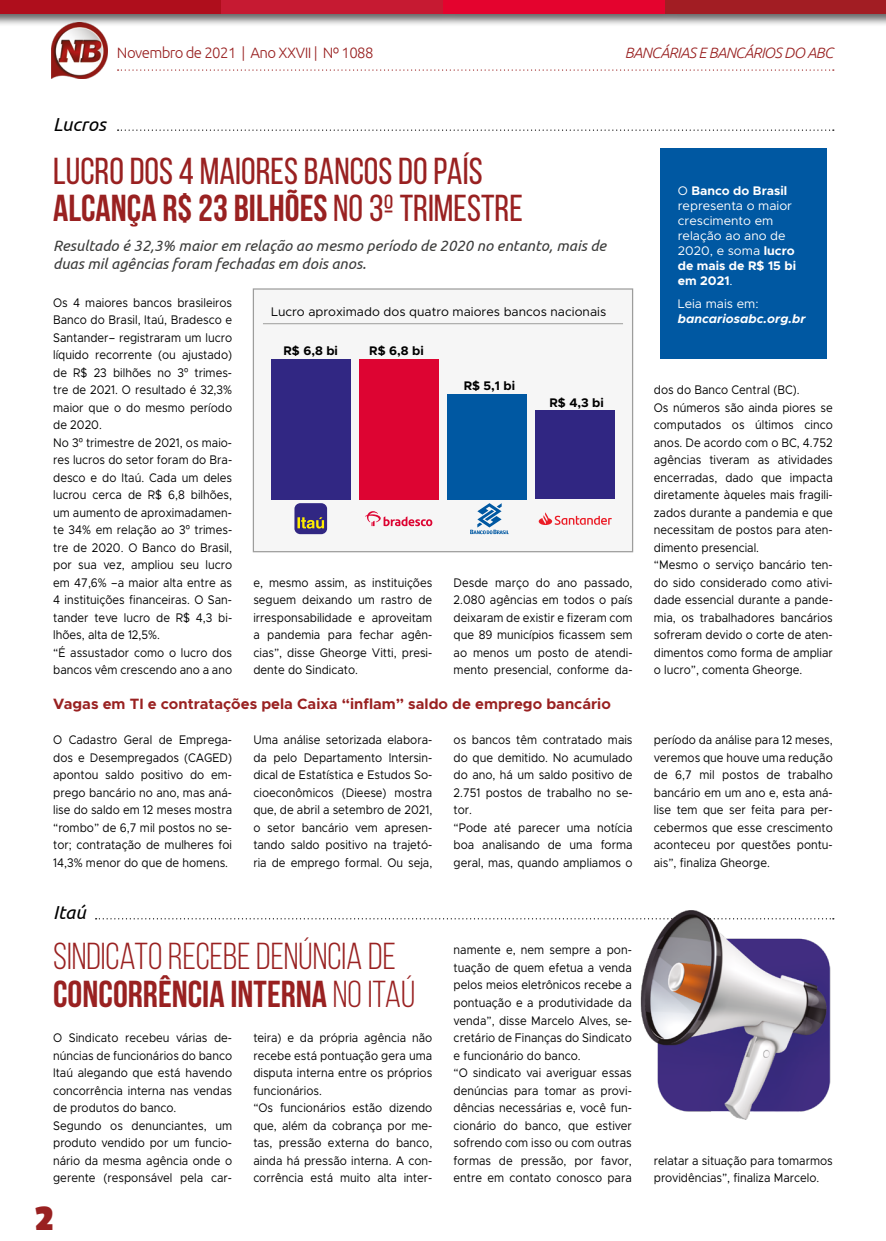
<style>
.page{position:relative;width:886px;height:1241px;background:#fff}
.page>*{position:absolute;margin:0;border:0;box-sizing:border-box;transform-origin:0 0}
.t1{font:37.5px/37.5px "Bebas Neue";color:#992121}
.t2{font:37.5px/37.5px "Bebas Neue";color:#992121}
.t3{font:700 37.5px "Passion One";color:#992121}
.t4{font:italic 18.75px "Ubuntu";color:#000}
.t5{font:italic 15px/18px "Ubuntu";color:#3c3c3b}
.t6{font:700 15px "Metropolis";color:#992121}
.t7{font:300 15px "Ubuntu";letter-spacing:-.04em;color:#992121}
.t8{font:italic 300 15px "Ubuntu";letter-spacing:-.04em;color:#992121}
.t9{font:12.5px/17.5px "Metropolis";color:#000;scale:.9 1}
.t10{font:12.5px/15px "Metropolis";color:#fff}
.t11{font:12.5px "Metropolis";color:#000}
.t12{font:700 12.5px "Metropolis";color:#000}
.t13{font:italic 700 12.5px "Metropolis";color:#fff}
.s1{font-weight:700}
.s2{font-family:"Open Sans"}
</style>
<div class="page">
<img style="left:52px;top:27px;width:56px;height:51px">
<svg style="left:118px;top:69px;width:716px;height:2px"></svg>
<div style="left:0;top:0;width:886px;height:27px;background:#000;opacity:.6"></div>
<div style="left:664px;top:0;width:222px;height:14px;background:#a21d23"></div>
<div style="left:0;top:0;width:221px;height:14px;background:#af0e1c"></div>
<div style="left:221px;top:0;width:222px;height:14px;background:#c61a32"></div>
<div style="left:443px;top:0;width:221px;height:14px;background:#e4032e"></div>
<svg style="left:118px;top:129px;width:716px;height:2px"></svg>
<svg style="left:96px;top:918px;width:738px;height:1px"></svg>
<img style="left:629px;top:910px;width:203px;height:210px">
<div style="left:660px;top:149px;width:166px;height:210px;background:#0058a2"></div>
<div style="left:253px;top:288px;width:380px;height:264px;background:#f6f6f6;border:1px solid #9d9d9c"></div>
<div style="left:294px;top:503px;width:33px;height:31px;background:#312783;border-radius:6px"></div>
<svg style="left:297px;top:517px;width:27px;height:11px"></svg>
<div style="left:535px;top:410px;width:80px;height:89px;background:#302682"></div>
<div style="left:447px;top:394px;width:80px;height:105px;background:#0058a2"></div>
<div style="left:359px;top:359px;width:80px;height:140px;background:#dd0432"></div>
<div style="left:271px;top:359px;width:79px;height:140px;background:#312783"></div>
<svg style="left:470px;top:503px;width:39px;height:31px"></svg>
<svg style="left:365px;top:511px;width:67px;height:15px"></svg>
<svg style="left:539px;top:512px;width:73px;height:13px"></svg>
<hr style="left:263px;top:323px;width:360px;height:1px;background:#9d9d9c">
<p class="t7" style="left:117px;top:43px;width:258px">Novembro de 2021 | Ano XXVII | Nº 1088</p>
<p class="t8" style="left:625px;top:43px;width:210px">BANCÁRIAS E BANCÁRIOS DO ABC</p>
<h2 class="t4" style="left:53px;top:113px;width:54px">Lucros</h2>
<h1 class="t1" style="left:53px;top:152px;width:471px">LUCRO DOS 4 MAIORES BANCOS DO PAÍS<br><span class="s1">ALCANÇA R$ 23 BILHÕES</span> NO 3º TRIMESTRE</h1>
<p class="t5" style="left:53px;top:236px;width:555px">Resultado é 32,3% maior em relação ao mesmo período de 2020 no entanto, mais de duas mil agências foram fechadas em dois anos.</p>
<p class="t9" style="left:53px;top:293px;width:200px">Os 4 maiores bancos brasileiros<br>Banco do Brasil, Itaú, Bradesco e<br>Santander– registraram um lucro líquido recorrente (ou ajustado) de R$ 23 bilhões no 3<span class="s2">º</span> trimes&shy;tre de 2021. O resultado é 32,3% maior que o do mesmo período de 2020.<br>No 3<span class="s2">º</span> trimestre de 2021, os maio&shy;res lucros do setor foram do Bra&shy;desco e do Itaú. Cada um deles lucrou cerca de R$ 6,8 bilhões, um aumento de aproximadamen&shy;te 34% em relação ao 3<span class="s2">º</span> trimes&shy;tre de 2020. O Banco do Brasil, por sua vez, ampliou seu lucro em 47,6% –a maior alta entre as<br>4 instituições financeiras. O San&shy;tander teve lucro de R$ 4,3 bi&shy;lhões, alta de 12,5%.<br>“É assustador como o lucro dos bancos vêm crescendo ano a ano</p>
<p class="t11" style="left:271px;top:304px;width:337px">Lucro aproximado dos quatro maiores bancos nacionais</p>
<p class="t12" style="left:283px;top:343px;width:56px">R$ 6,8 bi</p>
<p class="t12" style="left:369px;top:343px;width:56px">R$ 6,8 bi</p>
<p class="t12" style="left:464px;top:378px;width:53px">R$ 5,1 bi</p>
<p class="t12" style="left:549px;top:395px;width:56px">R$ 4,3 bi</p>
<p class="t9" style="left:253px;top:573px;width:200px;text-align:justify">e, mesmo assim, as instituições seguem deixando um rastro de irresponsabilidade e aproveitam a pandemia para fechar agên&shy;cias”, disse Gheorge Vitti, presi&shy;dente do Sindicato.</p>
<p class="t9" style="left:454px;top:573px;width:200px;text-align:justify">Desde março do ano passado, 2.080 agências em todos o país deixaram de existir e fizeram com que 89 municípios ficassem sem ao menos um posto de atendi&shy;mento presencial, conforme da-</p>
<p class="t6" style="left:53px;top:694px;width:559px">Vagas em TI e contratações pela Caixa “inflam” saldo de emprego bancário</p>
<p class="t10" style="left:678px;top:183px;width:120px">O <span class="s1">Banco do Brasil </span>representa o maior crescimento em relação ao ano de<br>2020, e soma <span class="s1">lucro de mais de R$ 15 bi em 2021</span>.</p>
<p class="t10" style="left:678px;top:296px;width:82px">Leia mais em:</p>
<p class="t13" style="left:678px;top:310px;width:130px">bancariosabc.org.br</p>
<p class="t9" style="left:654px;top:381px;width:200px">dos do Banco Central (BC).<br>Os números são ainda piores se computados os últimos cinco anos. De acordo com o BC, 4.752 agências tiveram as atividades encerradas, dado que impacta diretamente àqueles mais fragili&shy;zados durante a pandemia e que necessitam de postos para aten&shy;dimento presencial.<br>“Mesmo o serviço bancário ten&shy;do sido considerado como ativi&shy;dade essencial durante a pande&shy;mia, os trabalhadores bancários sofreram devido o corte de aten&shy;dimentos como forma de ampliar o lucro”, comenta Gheorge.</p>
<p class="t9" style="left:53px;top:731px;width:200px;text-align:justify">O Cadastro Geral de Emprega&shy;dos e Desempregados (CAGED) apontou saldo positivo do em&shy;prego bancário no ano, mas aná&shy;lise do saldo em 12 meses mostra “rombo” de 6,7 mil postos no se&shy;tor; contratação de mulheres foi 14,3% menor do que de homens.</p>
<h2 class="t4" style="left:53px;top:901px;width:34px">Itaú</h2>
<p class="t9" style="left:253px;top:731px;width:200px;text-align:justify">Uma análise setorizada elabora&shy;da pelo Departamento Intersin&shy;dical de Estatística e Estudos So&shy;cioeconômicos (Dieese) mostra que, de abril a setembro de 2021, o setor bancário vem apresen&shy;tando saldo positivo na trajetó&shy;ria de emprego formal. Ou seja,</p>
<h1 class="t2" style="left:53px;top:937px;width:363px">SINDICATO RECEBE DENÚNCIA DE<br><span class="s1">CONCORRÊNCIA INTERNA</span> NO ITAÚ</h1>
<p class="t9" style="left:53px;top:1028px;width:200px">O Sindicato recebeu várias de&shy;núncias de funcionários do banco<br>Itaú alegando que está havendo concorrência interna nas vendas de produtos do banco.<br>Segundo os denunciantes, um produto vendido por um funcio&shy;nário da mesma agência onde o gerente (responsável pela car-</p>
<h1 class="t3" style="left:36px;top:1198px;width:19px">2</h1>
<p class="t9" style="left:253px;top:1028px;width:200px">teira) e da própria agência não recebe está pontuação gera uma disputa interna entre os próprios funcionários.<br>“Os funcionários estão dizendo que, além da cobrança por me&shy;tas, pressão externa do banco, ainda há pressão interna. A con&shy;corrência está muito alta inter-</p>
<p class="t9" style="left:454px;top:731px;width:200px">os bancos têm contratado mais do que demitido. No acumulado do ano, há um saldo positivo de<br>2.751 postos de trabalho no se&shy;tor.<br>“Pode até parecer uma notícia boa analisando de uma forma geral, mas, quando ampliamos o</p>
<p class="t9" style="left:654px;top:731px;width:200px;text-align:justify">período da análise para 12 meses, veremos que houve uma redução de 6,7 mil postos de trabalho bancário em um ano e, esta aná&shy;lise tem que ser feita para per&shy;cebermos que esse crescimento aconteceu por questões pontu&shy;ais”, finaliza Gheorge.</p>
<p class="t9" style="left:454px;top:941px;width:200px">namente e, nem sempre a pon&shy;tuação de quem efetua a venda pelos meios eletrônicos recebe a pontuação e a produtividade da venda”, disse Marcelo Alves, se&shy;cretário de Finanças do Sindicato e funcionário do banco.<br>“O sindicato vai averiguar essas denúncias para tomar as provi&shy;dências necessárias e, você fun&shy;cionário do banco, que estiver sofrendo com isso ou com outras formas de pressão, por favor, entre em contato conosco para</p>
<p class="t9" style="left:654px;top:1151px;width:200px">relatar a situação para tomarmos providências”, finaliza Marcelo.</p>
</div>
